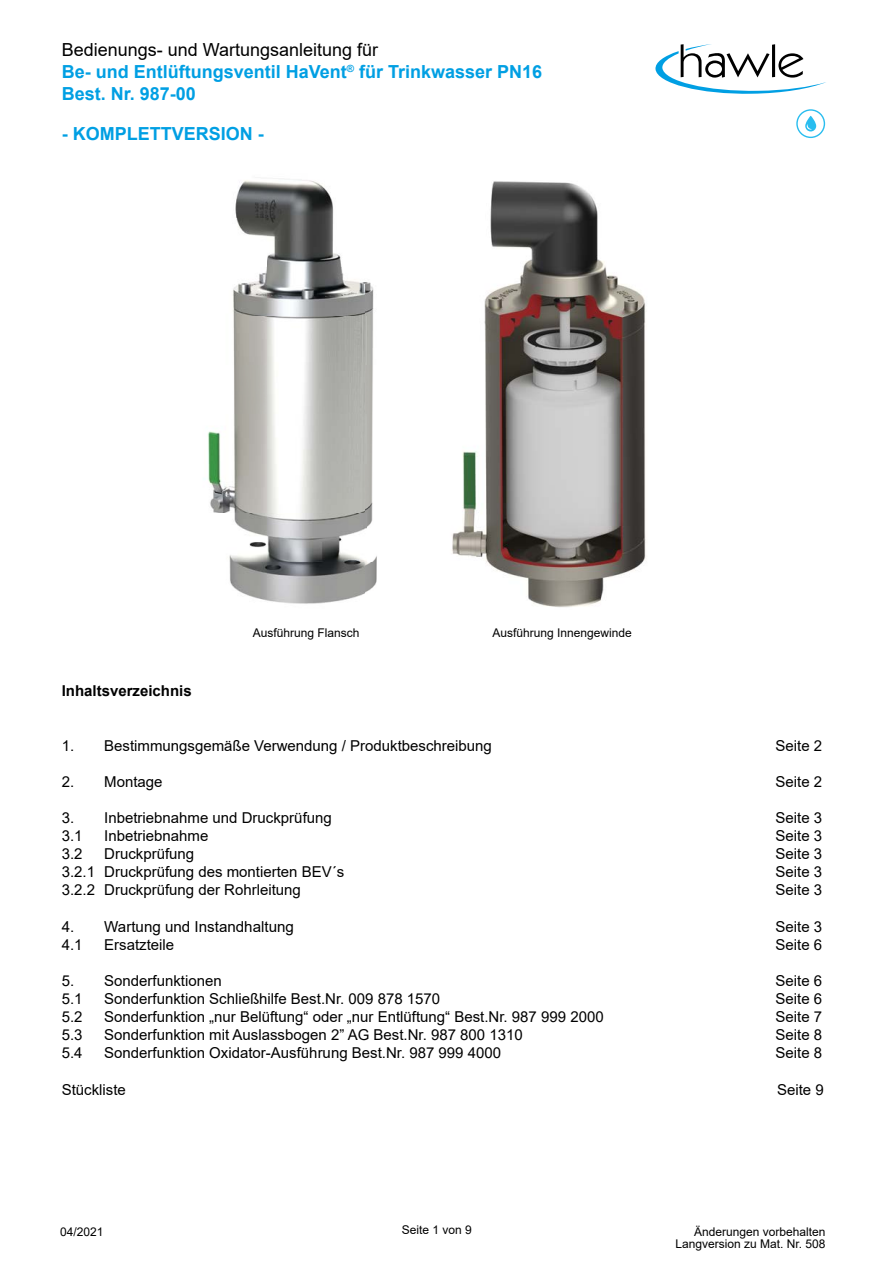
<style>
.page{position:relative;width:893px;height:1263px;background:#fff}
.page>*{position:absolute;margin:0;border:0;box-sizing:border-box;transform-origin:0 0}
.t1{font:700 18px/21.8px "Arial";color:#009fe3}
.t2{font:15.15px "Arial";color:#000}
.t3{font:15px "Arial";color:#000}
.t4{font:700 15px "Arial";color:#000}
.t5{font:12px/12px "Arial";color:#000;text-align:right}
.s1{font-weight:400;color:#000}
</style>
<div class="page">
<svg style="left:655px;top:44px;width:171px;height:50px"></svg>
<img style="left:208px;top:179px;width:169px;height:425px">
<img style="left:452px;top:181px;width:194px;height:427px">
<div style="left:796px;top:109px;width:29px;height:29px;border:1px solid #29bdef;border-radius:50%"></div>
<svg style="left:805px;top:116px;width:11px;height:15px"></svg>
<p class="t1" style="left:62px;top:39px;width:482px"><span class="s1">Bedienungs- und Wartungsanleitung für<br></span>Be- und Entlüftungsventil HaVent<sup>®</sup> für Trinkwasser PN16<br>Best. Nr. 987-00</p>
<p class="t1" style="left:62px;top:123px;width:204px">- KOMPLETTVERSION -</p>
<p class="t4" style="left:62px;top:680px;width:132px">Inhaltsverzeichnis</p>
<p class="t5" style="left:253px;top:627px;width:108px">Ausführung Flansch</p>
<p class="t5" style="left:492px;top:627px;width:141px">Ausführung Innengewinde</p>
<p class="t3" style="left:62px;top:735px;width:432px">1. Bestimmungsgemäße Verwendung / Produktbeschreibung</p>
<p class="t3" style="left:775px;top:735px;width:48px">Seite 2</p>
<p class="t3" style="left:62px;top:771px;width:102px">2. Montage</p>
<p class="t3" style="left:775px;top:771px;width:48px">Seite 2</p>
<p class="t3" style="left:62px;top:807px;width:272px">3. Inbetriebnahme und Druckprüfung</p>
<p class="t3" style="left:775px;top:807px;width:48px">Seite 3</p>
<p class="t3" style="left:62px;top:825px;width:22px">3.1</p>
<p class="t3" style="left:104px;top:825px;width:106px">Inbetriebnahme</p>
<p class="t3" style="left:775px;top:825px;width:48px">Seite 3</p>
<p class="t3" style="left:62px;top:843px;width:22px">3.2</p>
<p class="t3" style="left:104px;top:843px;width:92px">Druckprüfung</p>
<p class="t3" style="left:775px;top:843px;width:48px">Seite 3</p>
<p class="t3" style="left:62px;top:861px;width:284px">3.2.1 Druckprüfung des montierten BEV´s</p>
<p class="t3" style="left:775px;top:861px;width:48px">Seite 3</p>
<p class="t3" style="left:62px;top:879px;width:241px">3.2.2 Druckprüfung der Rohrleitung</p>
<p class="t3" style="left:775px;top:879px;width:48px">Seite 3</p>
<p class="t2" style="left:62px;top:916px;width:234px">4. Wartung und Instandhaltung</p>
<p class="t3" style="left:775px;top:916px;width:48px">Seite 3</p>
<p class="t3" style="left:62px;top:934px;width:22px">4.1</p>
<p class="t3" style="left:104px;top:934px;width:72px">Ersatzteile</p>
<p class="t3" style="left:775px;top:934px;width:48px">Seite 6</p>
<p class="t3" style="left:62px;top:970px;width:162px">5. Sonderfunktionen</p>
<p class="t3" style="left:775px;top:970px;width:48px">Seite 6</p>
<p class="t3" style="left:62px;top:988px;width:22px">5.1</p>
<p class="t3" style="left:104px;top:988px;width:338px">Sonderfunktion Schließhilfe Best.Nr. 009 878 1570</p>
<p class="t3" style="left:775px;top:988px;width:48px">Seite 6</p>
<p class="t3" style="left:62px;top:1006px;width:22px">5.2</p>
<p class="t3" style="left:104px;top:1006px;width:501px">Sonderfunktion „nur Belüftung“ oder „nur Entlüftung“ Best.Nr. 987 999 2000</p>
<p class="t3" style="left:775px;top:1006px;width:48px">Seite 7</p>
<p class="t3" style="left:62px;top:1024px;width:22px">5.3</p>
<p class="t3" style="left:104px;top:1024px;width:420px">Sonderfunktion mit Auslassbogen 2” AG Best.Nr. 987 800 1310</p>
<p class="t3" style="left:775px;top:1024px;width:48px">Seite 8</p>
<p class="t3" style="left:62px;top:1043px;width:22px">5.4</p>
<p class="t3" style="left:104px;top:1043px;width:398px">Sonderfunktion Oxidator-Ausführung Best.Nr. 987 999 4000</p>
<p class="t3" style="left:775px;top:1043px;width:48px">Seite 8</p>
<p class="t3" style="left:62px;top:1079px;width:66px">Stückliste</p>
<p class="t3" style="left:777px;top:1079px;width:48px">Seite 9</p>
<p class="t5" style="left:60px;top:1225px;width:45px">04/2021</p>
<p class="t5" style="left:675px;top:1225px;width:152px">Änderungen vorbehalten<br>Langversion zu Mat. Nr. 508</p>
<p class="t5" style="left:402px;top:1224px;width:72px">Seite 1 von 9</p>
</div>
